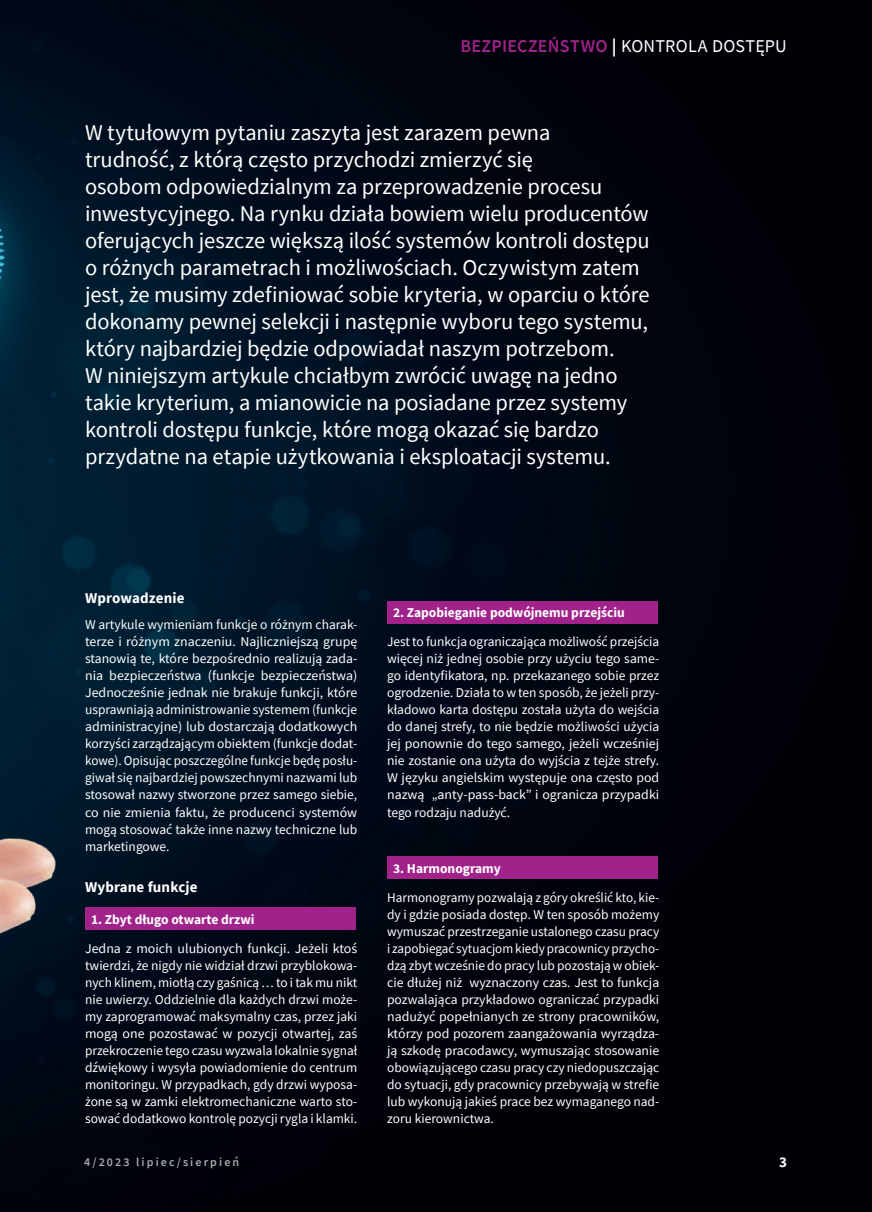
<style>
.page{position:relative;width:872px;height:1212px;background:#fff}
.page>*{position:absolute;margin:0;border:0;box-sizing:border-box;transform-origin:0 0}
.t1{font:22.5px/27px "Source Sans Pro";letter-spacing:-.01em;color:#fff}
.t2{font:18px "Source Sans Pro";letter-spacing:.01em;color:#fff}
.t3{font:700 15px "Source Sans Pro";letter-spacing:.01em;color:#fff}
.t4{font:13.5px/17px "Source Sans Pro";color:#fff;text-align:justify}
.t5{font:700 13.5px "Source Sans Pro";color:#fff}
.t6{font:600 12px "Source Sans Pro";letter-spacing:.175em;color:#a6abad}
.s1{font-weight:600;color:#a0228a}
.s2{font-weight:700}
</style>
<div class="page">
<img style="left:0;top:0;width:872px;height:1212px">
<div style="left:85px;top:907px;width:271px;height:23px;background:#a0228a"></div>
<div style="left:387px;top:601px;width:271px;height:22px;background:#a0228a"></div>
<div style="left:387px;top:856px;width:271px;height:23px;background:#a0228a"></div>
<h2 class="t2" style="left:460px;top:35px;width:328px"><span class="s1">BEZPIECZEŃSTWO</span> <span class="s2">|</span> Kontrola Dostępu</h2>
<p class="t1" style="left:85px;top:119px;width:566px">W tytułowym pytaniu zaszyta jest zarazem pewna<br>trudność, z którą często przychodzi zmierzyć się<br>osobom odpowiedzialnym za przeprowadzenie procesu inwestycyjnego. N a rynku działa bowiem wielu producentów oferujących jeszcze większą ilość systemów kontroli dostępu o różnych parametrach i możliwościach. Oczywistym zatem jest, że musimy zdefiniować sobie kryteria, w oparciu o które dokonamy pewnej selekcji i następnie wyboru tego systemu, który najbardziej będzie odpowiadał naszym potrzebom.<br>W niniejszym artykule chciałbym zwrócić uwagę na jedno takie kryterium, a mianowicie na posiadane przez systemy kontroli dostępu funkcje, które mogą okazać się bardzo przydatne na etapie użytkowania i eksploatacji systemu.</p>
<p class="t3" style="left:85px;top:588px;width:101px">Wprowadzenie</p>
<p class="t4" style="left:85px;top:616px;width:274px">W artykule wymieniam funkcje o różnym charak&shy;terze i różnym znaczeniu. N ajliczniejszą grupę stanowią te, które bezpośrednio realizują zada&shy;nia bezpieczeństwa (funkcje bezpieczeństwa)<br>Jednocześnie jednak nie brakuje funkcji, które usprawniają administrowanie systemem (funkcje administracyjne) lub dostarczają dodatkowych korzyści zarządzającym obiektem (funkcje dodat&shy;kowe). Opisując poszczególne funkcje będę posłu&shy;giwał się najbardziej powszechnymi nazwami lub stosował nazwy stworzone przez samego siebie, co nie zmienia faktu, że producenci systemów mogą stosować także inne nazwy techniczne lub marketingowe.</p>
<p class="t3" style="left:85px;top:877px;width:114px">Wybrane funkcje</p>
<p class="t5" style="left:91px;top:910px;width:165px">1. Zbyt długo otwarte drzwi</p>
<p class="t4" style="left:85px;top:939px;width:274px">Jedna z moich ulubionych funkcji. Jeżeli ktoś twierdzi, że nigdy nie widział drzwi przyblokowa&shy;nych klinem, miotłą czy gaśnicą … to i tak mu nikt nie uwierzy. Oddzielnie dla każdych drzwi może&shy;my zaprogramować maksymalny czas, przez jaki mogą one pozostawać w pozycji otwartej, zaś przekroczenie tego czasu wyzwala lokalnie sygnał dźwiękowy i wysyła powiadomienie do centrum monitoringu. W przypadkach, gdy drzwi wyposa&shy;żone są w zamki elektromechaniczne warto sto&shy;sować dodatkowo kontrolę pozycji rygla i klamki.</p>
<p class="t5" style="left:393px;top:604px;width:233px">2. Zapobieganie podwójnemu przejściu</p>
<p class="t4" style="left:387px;top:633px;width:274px">Jest to funkcja ograniczająca możliwość przejścia więcej niż jednej osobie przy użyciu tego same&shy;go identyfikatora, np. przekazanego sobie przez ogrodzenie. Działa to w ten sposób, że jeżeli przy&shy;kładowo karta dostępu została użyta do wejścia do danej strefy, to nie będzie możliwości użycia jej ponownie do tego samego, jeżeli wcześniej nie zostanie ona użyta do wyjścia z tejże strefy.<br>W języku angielskim występuje ona często pod nazwą „anty-pass-back” i ogranicza przypadki tego rodzaju nadużyć.</p>
<p class="t5" style="left:393px;top:859px;width:109px">3. Harmonogramy</p>
<p class="t4" style="left:387px;top:888px;width:274px">Harmonogramy pozwalają z góry określić kto, kie&shy;dy i gdzie posiada dostęp. W ten sposób możemy wymuszać przestrzeganie ustalonego czasu pracy i zapobiegać sytuacjom kiedy pracownicy przycho&shy;dzą zbyt wcześnie do pracy lub pozostają w obiek&shy;cie dłużej niż wyznaczony czas. Jest to funkcja pozwalająca przykładowo ograniczać przypadki nadużyć popełnianych ze strony pracowników, którzy pod pozorem zaangażowania wyrządza&shy;ją szkodę pracodawcy, wymuszając stosowanie obowiązującego czasu pracy czy niedopuszczając do sytuacji, gdy pracownicy przebywają w strefie lub wykonują jakieś prace bez wymaganego nad&shy;zoru kierownictwa.</p>
<p class="t6" style="left:84px;top:1154px;width:157px">4/2023 lipiec/sierpień</p>
<p class="t3" style="left:779px;top:1152px;width:9px">3</p>
</div>
